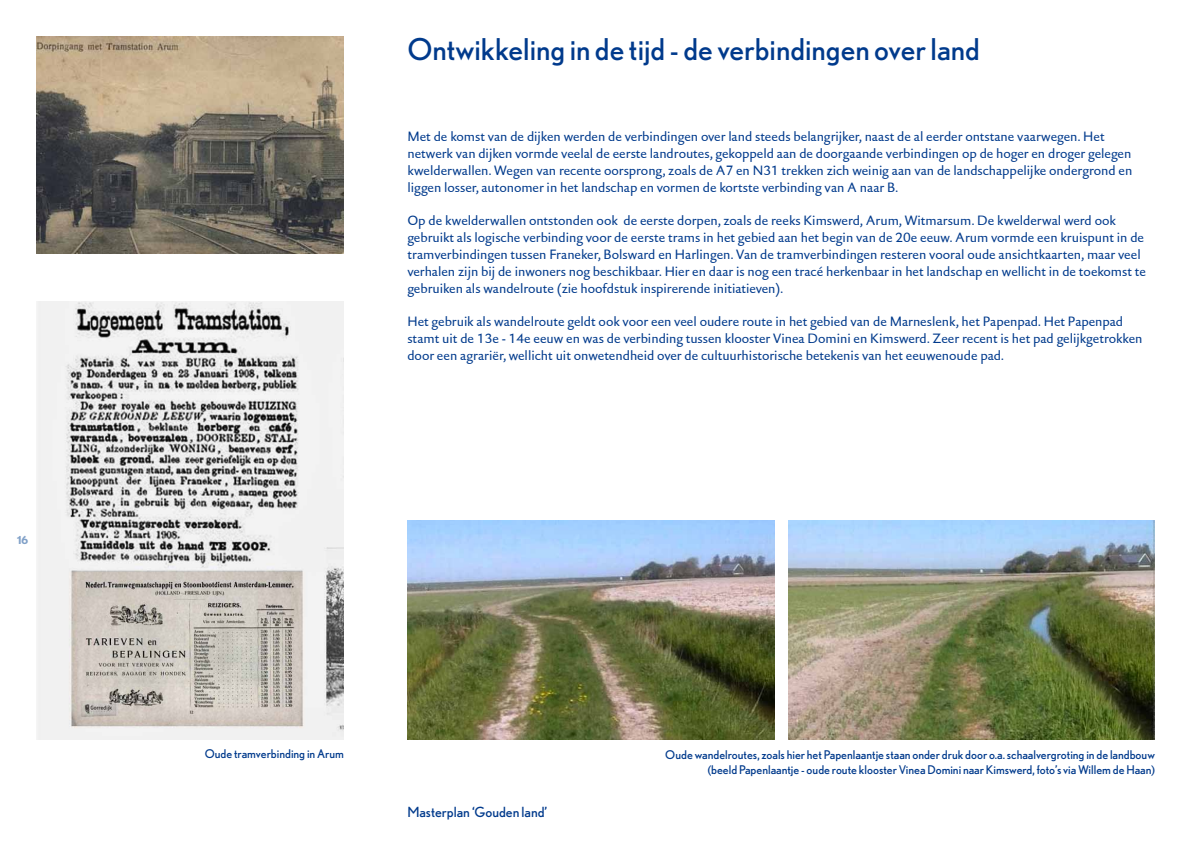
<style>
.page{position:relative;width:1191px;height:842px;background:#fff}
.page>*{position:absolute;margin:0;border:0;box-sizing:border-box;transform-origin:0 0}
.t1{font:30px "Nobel";color:#003a8c}
.t2{font:14px/16.8px "DTL Haarlemmer Sans D";letter-spacing:-.005em;color:#003a8c}
.t3{font:14px "Nobel";color:#003a8c}
.t4{font:12px/14.4px "Nobel";color:#003a8c;text-align:right}
.t5{font:700 11px "Nobel";color:#81a1c8}
</style>
<div class="page">
<img style="left:36px;top:36px;width:308px;height:217px">
<img style="left:37px;top:302px;width:306px;height:438px">
<img style="left:407px;top:521px;width:367px;height:219px">
<img style="left:788px;top:520px;width:367px;height:219px">
<p class="t5" style="left:17px;top:533px;width:12px">16</p>
<h1 class="t1" style="left:407px;top:32px;width:574px">Ontwikkeling in de tijd - de verbindingen over land</h1>
<p class="t2" style="left:407px;top:128px;width:726px">Met de komst van de dijken werden de verbindingen over land steeds belangrijker, naast de al eerder ontstane vaarwegen. Het netwerk van dijken vormde veelal de eerste landroutes, gekoppeld aan de doorgaande verbindingen op de hoger en droger gelegen kwelderwallen. Wegen van recente oorsprong, zoals de A7 en N31 trekken zich weinig aan van de landschappelijke ondergrond en liggen losser, autonomer in het landschap en vormen de kortste verbinding van A naar B.</p>
<p class="t2" style="left:407px;top:212px;width:740px">Op de kwelderwallen ontstonden ook de eerste dorpen, zoals de reeks Kimswerd, Arum, Witmarsum. De kwelderwal werd ook gebruikt als logische verbinding voor de eerste trams in het gebied aan het begin van de 20e eeuw. Arum vormde een kruispunt in de tramverbindingen tussen Franeker, Bolsward en Harlingen. Van de tramverbindingen resteren vooral oude ansichtkaarten, maar veel verhalen zijn bij de inwoners nog beschikbaar. Hier en daar is nog een tracé herkenbaar in het landschap en wellicht in de toekomst te gebruiken als wandelroute (zie hoofdstuk inspirerende initiatieven).</p>
<p class="t2" style="left:407px;top:313px;width:736px">Het gebruik als wandelroute geldt ook voor een veel oudere route in het gebied van de Marneslenk, het Papenpad. Het Papenpad stamt uit de 13e - 14e eeuw en was de verbinding tussen klooster Vinea Domini en Kimswerd. Zeer recent is het pad gelijkgetrokken door een agrariër, wellicht uit onwetendheid over de cultuurhistorische betekenis van het eeuwenoude pad.</p>
<p class="t4" style="left:205px;top:746px;width:141px">Oude tramverbinding in Arum</p>
<p class="t3" style="left:407px;top:804px;width:141px">Masterplan ‘Gouden land’</p>
<p class="t4" style="left:665px;top:748px;width:491px">Oude wandelroutes, zoals hier het Papenlaantje staan onder druk door o.a. schaalvergroting in de landbouw (beeld Papenlaantje - oude route klooster Vinea Domini naar Kimswerd, foto’s via Willem de Haan)</p>
</div>
